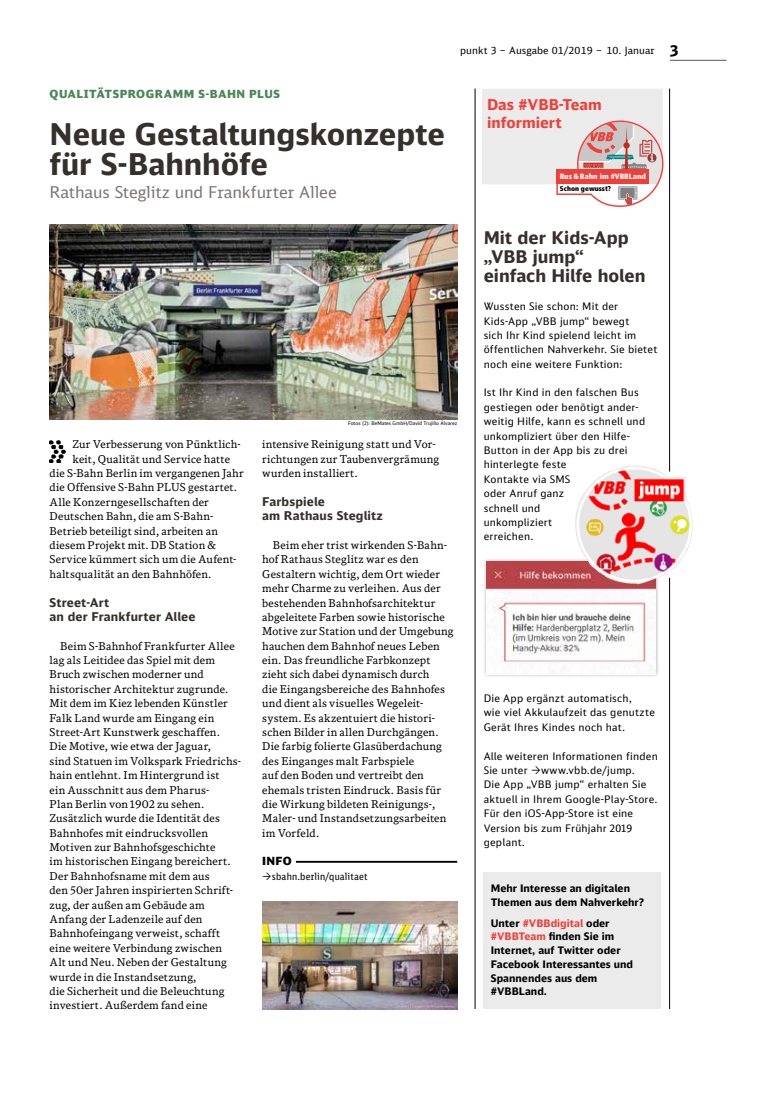
<style>
.page{position:relative;width:762px;height:1117px;background:#fff}
.page>*{position:absolute;margin:0;border:0;box-sizing:border-box;transform-origin:0 0}
.t1{font:700 30px/30px "DB Sans Alternate";letter-spacing:-.005em;color:#36302d}
.t2{font:700 17.5px/18.8px "DB Sans Alternate";color:#36302d}
.t3{font:16.25px "DB Sans";letter-spacing:-.005em;color:#7b7674}
.t4{font:700 15px/17.5px "DB Sans Alternate";color:#f13e39}
.t5{font:700 12.12px/14.4px "DB Sans Alternate";letter-spacing:.01em;color:#36302d}
.t6{font:900 11.25px "DB Sans";letter-spacing:.04em;color:#4b875a}
.t7{font:900 11.25px "DB Sans Alternate";color:#000}
.t8{font:10.75px/14.4px "DB News";letter-spacing:.02em;color:#000}
.t9{font:10.38px/14.4px "DB Sans Alternate";letter-spacing:.02em;color:#000}
.t10{font:700 10.38px/13.8px "DB Sans Alternate";color:#000}
.t11{font:10px "DB Sans";letter-spacing:.01em;color:#000}
.t12{font:10px "DB Sans Cond";letter-spacing:.02em;color:#000}
.t13{font:900 7.75px "Transit";color:#fff}
.t14{font:900 6.88px "Transit";color:#000}
.t15{font:5px "DB Sans Alternate";letter-spacing:-.01em;color:#000}
.s1{font-weight:700;font-size:15px}
.s2{color:#f13e39}
</style>
<div class="page">
<hr style="left:670px;top:60px;width:56px;height:1px;background:#5a534f">
<svg style="left:482px;top:89px;width:182px;height:118px"></svg>
<div style="left:556px;top:169px;width:93px;height:15px;background:#f13e39"></div>
<div style="left:484px;top:872px;width:177px;height:136px;background:#ecebeb"></div>
<hr style="left:475px;top:88px;width:1px;height:920px;background:#000">
<hr style="left:669px;top:89px;width:1px;height:382px;background:#000">
<hr style="left:669px;top:577px;width:1px;height:431px;background:#000">
<hr style="left:296px;top:860px;width:161px;height:2px;background:#000">
<img style="left:50px;top:440px;width:15px;height:22px">
<img style="left:262px;top:901px;width:195px;height:107px">
<img style="left:50px;top:224px;width:407px;height:195px">
<div style="left:483px;top:557px;width:176px;height:121px;background:#000;opacity:.35"></div>
<img style="left:487px;top:561px;width:169px;height:113px">
<img style="left:574px;top:465px;width:119px;height:120px">
<p class="t6" style="left:50px;top:86px;width:232px">QUALITÄTSPROGRAMM S-BAHN PLUS</p>
<p class="t1" style="left:50px;top:118px;width:397px">Neue Gestaltungskonzepte für S-Bahnhöfe</p>
<p class="t3" style="left:50px;top:182px;width:289px">Rathaus Steglitz und Frankfurter Allee</p>
<p class="t11" style="left:460px;top:44px;width:220px">punkt 3 – Ausgabe 01/2019 – 10. Januar <span class="s1">3</span></p>
<p class="t4" style="left:487px;top:96px;width:116px">Das #VBB-Team informiert</p>
<p class="t13" style="left:560px;top:171px;width:88px">Bus &amp;Bahn im #VBBLand</p>
<p class="t14" style="left:560px;top:184px;width:53px">Schon gewusst?</p>
<p class="t8" style="left:72px;top:437px;width:170px">Zur Verbesserung von Pünktlich-</p>
<p class="t8" style="left:72px;top:451px;width:159px">keit, Qualität und Service hatte</p>
<p class="t8" style="left:50px;top:466px;width:196px">die S-Bahn Berlin im vergangenen Jahr</p>
<p class="t8" style="left:50px;top:480px;width:189px">die Offensive S-Bahn PLUS gestartet.</p>
<p class="t8" style="left:50px;top:494px;width:161px">Alle Konzerngesellschaften der</p>
<p class="t8" style="left:50px;top:509px;width:165px">Deutschen Bahn, die am S-Bahn-</p>
<p class="t8" style="left:50px;top:523px;width:170px">Betrieb beteiligt sind, arbeiten an</p>
<p class="t8" style="left:50px;top:537px;width:168px">diesem Projekt mit. DB Station &amp;</p>
<p class="t8" style="left:50px;top:552px;width:188px">Service kümmert sich um die Aufent-</p>
<p class="t8" style="left:50px;top:566px;width:163px">haltsqualität an den Bahnhöfen.</p>
<p class="t5" style="left:50px;top:594px;width:147px">Street-Art<br>an der Frankfurter Allee</p>
<p class="t8" style="left:50px;top:638px;width:193px;text-indent:11px">Beim S-Bahnhof Frankfurter Allee lag als Leitidee das Spiel mit dem<br>Bruch zwischen moderner und historischer Architektur zugrunde.<br>Mit dem im Kiez lebenden Künstler<br>Falk Land wurde am Eingang ein<br>Street-Art Kunstwerk geschaffen.<br>Die Motive, wie etwa der Jaguar,<br>sind Statuen im Volkspark Friedrichs&shy;hain entlehnt. Im Hintergrund ist<br>ein Ausschnitt aus dem Pharus-<br>Plan Berlin von 1902 zu sehen.<br>Zusätzlich wurde die Identität des<br>Bahnhofes mit eindrucksvollen<br>Motiven zur Bahnhofsgeschichte<br>im historischen Eingang bereichert.<br>Der Bahnhofsname mit dem aus<br>den 50er Jahren inspirierten Schrift&shy;zug, der außen am Gebäude am<br>Anfang der Ladenzeile auf den<br>Bahnhofeingang verweist, schafft eine weitere Verbindung zwischen<br>Alt und Neu. Neben der Gestaltung wurde in die Instandsetzung,<br>die Sicherheit und die Beleuchtung investiert. Außerdem fand eine</p>
<p class="t15" style="left:348px;top:419px;width:111px">Fotos (2): BeMates GmbH/David Trujillo Álvarez</p>
<p class="t8" style="left:262px;top:437px;width:178px">intensive Reinigung statt und Vor&shy;richtungen zur Taubenvergrämung wurden installiert.</p>
<p class="t5" style="left:262px;top:493px;width:122px">Farbspiele<br>am Rathaus Steglitz</p>
<p class="t8" style="left:262px;top:537px;width:193px;text-indent:11px">Beim eher trist wirkenden S-Bahn&shy;hof Rathaus Steglitz war es den Gestaltern wichtig, dem Ort wieder mehr Charme zu verleihen. Aus der bestehenden Bahnhofsarchitektur abgeleitete Farben sowie historische Motive zur Station und der Umgebung hauchen dem Bahnhof neues Leben ein. Das freundliche Farbkonzept zieht sich dabei dynamisch durch<br>die Eingangsbereiche des Bahnhofes und dient als visuelles Wegeleit&shy;system. Es akzentuiert die histori&shy;schen Bilder in allen Durchgängen.<br>Die farbig folierte Glasüberdachung des Einganges malt Farbspiele<br>auf den Boden und vertreibt den ehemals tristen Eindruck. Basis für die Wirkung bildeten Reinigungs-, Maler- und Instandsetzungsarbeiten im Vorfeld.</p>
<p class="t7" style="left:262px;top:853px;width:31px">INFO</p>
<p class="t12" style="left:272px;top:869px;width:97px">sbahn.berlin/qualitaet</p>
<p class="t2" style="left:484px;top:228px;width:163px">Mit der Kids-App „VBB jump“ einfach Hilfe holen</p>
<p class="t9" style="left:484px;top:299px;width:175px">Wussten Sie schon: Mit der<br>Kids-App „VBB jump“ bewegt<br>sich Ihr Kind spielend leicht im öffentlichen Nahverkehr. Sie bietet noch eine weitere Funktion:</p>
<p class="t9" style="left:484px;top:385px;width:163px">Ist Ihr Kind in den falschen Bus gestiegen oder benötigt ander&shy;weitig Hilfe, kann es schnell und unkompliziert über den Hilfe-<br>Button in der App bis zu drei hinterlegte feste<br>Kontakte via SMS<br>oder Anruf ganz<br>schnell und<br>unkompliziert<br>erreichen.</p>
<p class="t9" style="left:484px;top:690px;width:173px">Die App ergänzt automatisch,<br>wie viel Akkulaufzeit das genutzte<br>Gerät Ihres Kindes noch hat.</p>
<p class="t9" style="left:484px;top:748px;width:176px">Alle weiteren Informationen finden<br>Sie unter</p>
<p class="t9" style="left:484px;top:762px;width:175px;text-indent:57px">www.vbb.de/jump.<br>Die App „VBB jump“ erhalten Sie aktuell in Ihrem Google-Play-Store.<br>Für den iOS-App-Store ist eine<br>Version bis zum Frühjahr 2019 geplant.</p>
<p class="t10" style="left:491px;top:880px;width:155px">Mehr Interesse an digitalen<br>Themen aus dem Nahverkehr?</p>
<p class="t10" style="left:491px;top:915px;width:144px">Unter <span class="s2">#VBBdigital</span> oder <span class="s2">#VBBTeam</span> finden Sie im<br>Internet, auf Twitter oder<br>Facebook Interessantes und<br>Spannendes aus dem #VBBLand.</p>
</div>
